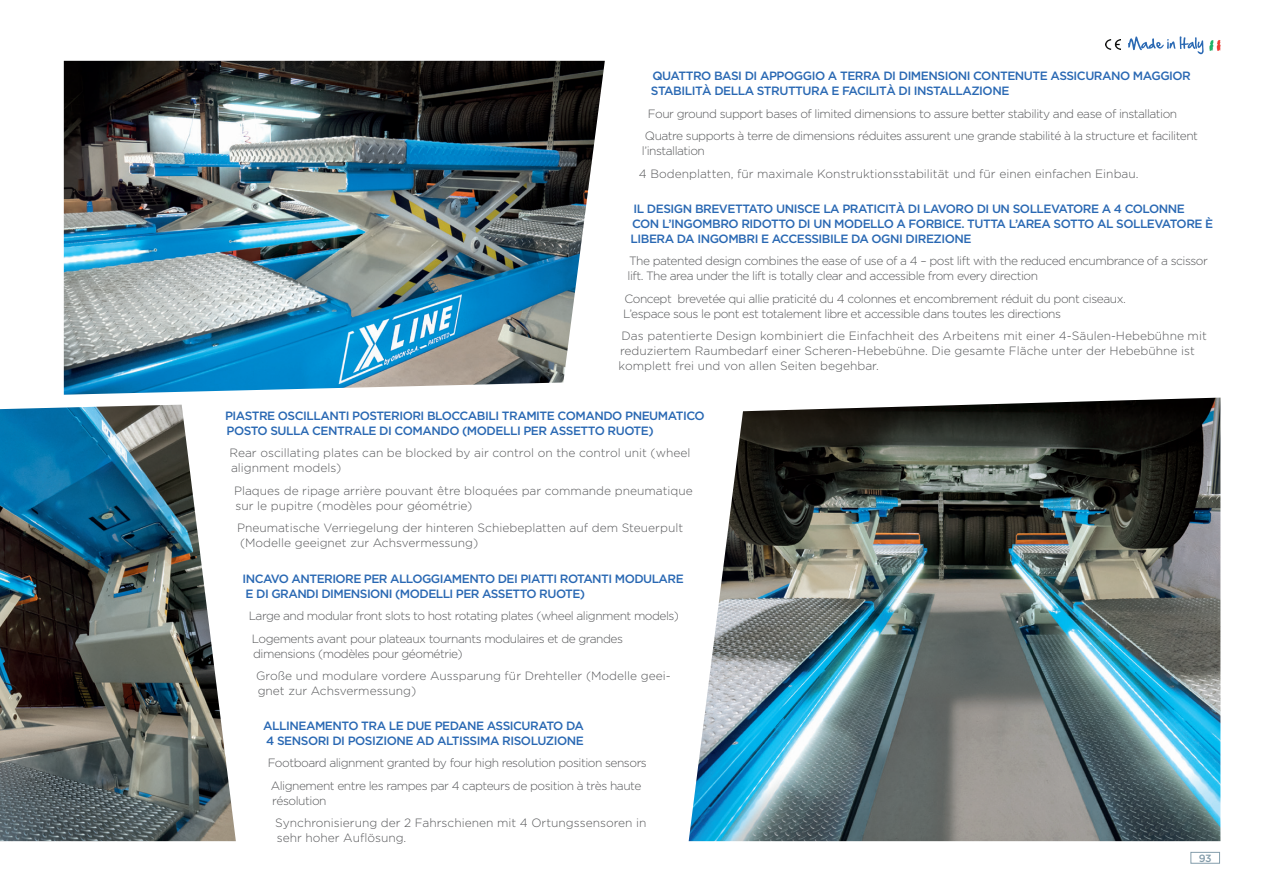
<style>
.page{position:relative;width:1263px;height:893px;background:#fff}
.page>*{position:absolute;margin:0;border:0;box-sizing:border-box;transform-origin:0 0}
.t1{font:300 12px/15px "Gotham";color:#57585a}
.t2{font:300 12px/22.5px "Gotham";letter-spacing:-.04em;color:#57585a}
.t3{font:500 12px/15px "Gotham";letter-spacing:-.04em;color:#2968b3}
.t4{font:500 10.5px "Gotham";color:#849dab}
</style>
<div class="page">
<svg style="left:1128px;top:36px;width:75px;height:18px"></svg>
<svg style="left:1209px;top:40px;width:12px;height:11px"></svg>
<img style="left:1106px;top:39px;width:14px;height:11px">
<div style="left:1191px;top:852px;width:29px;height:11px;background:#fff;border:1px solid #849dab"></div>
<img style="left:689px;top:398px;width:531px;height:443px">
<img style="left:64px;top:61px;width:541px;height:318px">
<img style="left:0;top:445px;width:236px;height:396px">
<svg style="left:0;top:379px;width:564px;height:66px"></svg>
<p class="t3" style="left:651px;top:68px;width:541px">QUATTRO BASI DI APPOGG IO A TERRA DI DIM ENSIONI CONTENUTE ASSICURANO MAGG IOR<br>STABILITÀ DELLA STRUTTURA E FACILITÀ DI INSTALLAZIONE</p>
<p class="t2" style="left:645px;top:102px;width:555px">Four ground support bases of limited dimensions to assure better stability and ease of installation<br>Quatre supports à terre de dimensions réduites assurent une grande stabilité à la structure et facilitent</p>
<p class="t1" style="left:639px;top:140px;width:501px;line-height:22.5px">l’installation<br>4 Bodenplatten, für maximale Konstruktionsstabilität und für einen einfachen Einbau.</p>
<p class="t3" style="left:631px;top:201px;width:584px">IL DESIGN BREVETTATO UNISCE LA PRATICITÀ DI LAVORO DI UN SOLLEVATORE A 4 COLONNE<br>CON L’INGOMBRO RIDOTTO DI UN MODELLO A FORBICE. TUTTA L’AREA SOTTO AL SOLLEVATORE È<br>LIBERA DA INGOMBRI E ACCESSIBILE DA OGNI DIREZIONE</p>
<p class="t2" style="left:628px;top:253px;width:582px;line-height:15px">The patented design combines the ease of use of a 4 – post lift with the reduced encumbrance of a scissor lift. The area under the lift is totally clear and accessible from every direction</p>
<p class="t2" style="left:623px;top:291px;width:504px;line-height:15px">Concept brevetée qui allie praticité du 4 colonnes et encombrement réduit du pont ciseaux.<br>L’espace sous le pont est totalement libre et accessible dans toutes les directions</p>
<p class="t1" style="left:619px;top:328px;width:590px">Das patentierte Design kombiniert die Einfachheit des Arbeitens mit einer 4-Säulen-Hebebühne mit reduziertem Raumbedarf einer Scheren-Hebebühne. Die gesamte Fläche unter der Hebebühne ist komplett frei und von allen Seiten begehbar.</p>
<p class="t3" style="left:225px;top:408px;width:481px">PIASTRE OSCILLANTI POSTERIORI BLOCCABILI TRAM ITE COMANDO PNEUMATICO<br>POSTO SULLA CENTRALE DI COMANDO (MODELLI PER ASSETTO RUOTE)</p>
<p class="t1" style="left:229px;top:445px;width:462px">Rear oscillating plates can be blocked by air control on the control unit (wheel alignment models)</p>
<p class="t1" style="left:234px;top:483px;width:460px">Plaques de ripage arrière pouvant être bloquées par commande pneumatique sur le pupitre (modèles pour géométrie)</p>
<p class="t1" style="left:237px;top:520px;width:448px">Pneumatische Verriegelung der hinteren Schiebeplatten auf dem Steuerpult (Modelle geeignet zur Achsvermessung)</p>
<p class="t3" style="left:243px;top:571px;width:443px">I NCAVO ANTERIORE PER ALLOGG IAM ENTO DEI PIATTI ROTANTI MODULARE<br>E DI GRANDI DIM ENSIONI (MODELLI PER ASSETTO RUOTE)</p>
<p class="t2" style="left:249px;top:604px;width:432px">Large and modular front slots to host rotating plates (wheel alignment models)<br>Logements avant pour plateaux tournants modulaires et de grandes</p>
<p class="t1" style="left:253px;top:642px;width:419px;line-height:22.5px">dimensions (modèles pour géométrie)<br>Große und modulare vordere Aussparung für Drehteller (Modelle geei-</p>
<p class="t1" style="left:258px;top:683px;width:160px">gnet zur Achsvermessung)</p>
<p class="t3" style="left:266px;top:718px;width:319px;text-align:right">INEAM ENTO TRA LE DUE PEDANE ASSICURATO DA<br>4 SENSORI DI POSIZIONE AD ALTISSIMA RISOLUZIONE</p>
<p class="t2" style="left:268px;top:751px;width:381px">Footboard alignment granted by four high resolution position sensors<br>Alignement entre les rampes par 4 capteurs de position à très haute</p>
<p class="t1" style="left:272px;top:789px;width:376px;line-height:22.5px">résolution<br>Synchronisierung der 2 Fahrschienen mit 4 Ortungssensoren in</p>
<p class="t1" style="left:277px;top:830px;width:131px">sehr hoher Auflösung.</p>
<p class="t3" style="left:263px;top:718px;width:9px">ALL</p>
<p class="t4" style="left:1199px;top:852px;width:15px">93</p>
</div>
